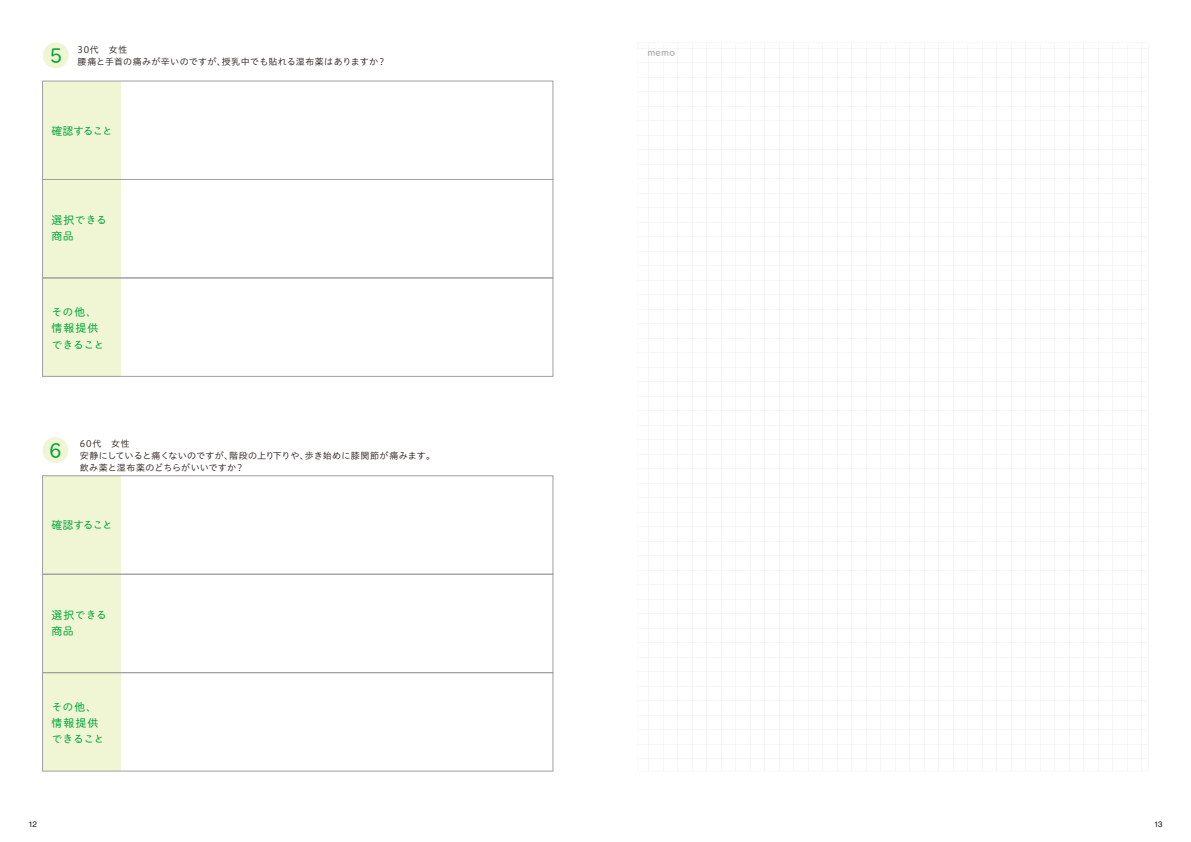
<style>
.page{position:relative;width:1191px;height:842px;background:#fff}
.page>*{position:absolute;margin:0;border:0;box-sizing:border-box;transform-origin:0 0}
.t1{font:20.5px "TB Chibi R Go Plus K Pro";color:#00a73b}
.t2{font:11px/16.4px "TB Chibi R Go Plus K Pro";letter-spacing:.01em;color:#00a73b}
.t3{font:10px "TB Chibi R Go Plus K Pro";color:#9fa0a0}
.t4{font:9px/12px "Hiragino UD Sans Std N W3";letter-spacing:.03em;color:#221815}
.t5{font:8px "Helvetica";color:#221815}
</style>
<div class="page">
<div style="left:43px;top:437px;width:25px;height:26px;background:#f0f5d4;border-radius:50%"></div>
<div style="left:43px;top:476px;width:77px;height:295px;background:#f0f5d4"></div>
<div style="left:42px;top:672px;width:511px;height:99px;border:1px solid #9fa0a0"></div>
<div style="left:42px;top:574px;width:511px;height:99px;border:1px solid #9fa0a0"></div>
<div style="left:42px;top:475px;width:511px;height:100px;border:1px solid #9fa0a0"></div>
<div style="left:43px;top:43px;width:26px;height:25px;background:#f0f5d4;border-radius:50%"></div>
<div style="left:43px;top:81px;width:77px;height:295px;background:#f0f5d4"></div>
<div style="left:42px;top:278px;width:511px;height:99px;border:1px solid #9fa0a0"></div>
<div style="left:42px;top:179px;width:511px;height:99px;border:1px solid #9fa0a0"></div>
<div style="left:42px;top:81px;width:511px;height:99px;border:1px solid #9fa0a0"></div>
<p class="t4" style="left:78px;top:43px;width:51px">30代　女性</p>
<h1 class="t1" style="left:50px;top:38px;width:14px">5</h1>
<p class="t4" style="left:78px;top:55px;width:310px">腰痛と手首の痛みが辛いのですが、授乳中でも貼れる湿布薬はありますか？</p>
<p class="t2" style="left:51px;top:121px;width:63px">確認すること</p>
<p class="t2" style="left:51px;top:211px;width:57px">選択できる商品</p>
<p class="t2" style="left:51px;top:303px;width:55px">その他、情報提供できること</p>
<h1 class="t1" style="left:49px;top:433px;width:14px">6</h1>
<p class="t4" style="left:80px;top:438px;width:357px">60代　女性<br>安静にしていると痛くないのですが、階段の上り下りや、歩き始めに膝関節が痛みます。飲み薬と湿布薬のどちらがいいですか？</p>
<p class="t2" style="left:51px;top:516px;width:63px">確認すること</p>
<p class="t2" style="left:51px;top:605px;width:57px">選択できる商品</p>
<p class="t2" style="left:51px;top:697px;width:55px">その他、情報提供できること</p>
<p class="t3" style="left:647px;top:44px;width:29px">memo</p>
<p class="t5" style="left:28px;top:818px;width:10px">12</p>
<p class="t5" style="left:1154px;top:818px;width:10px">13</p>
</div>
